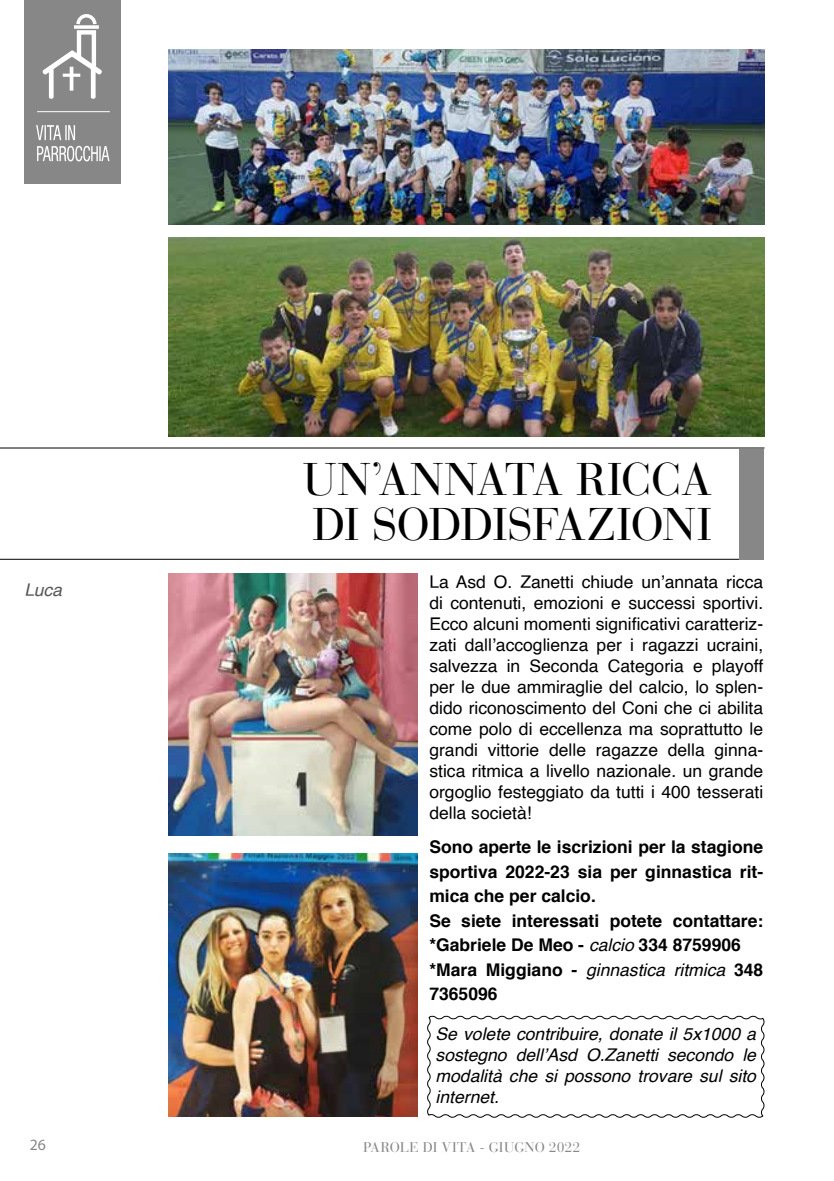
<style>
.page{position:relative;width:834px;height:1181px;background:#fff}
.page>*{position:absolute;margin:0;border:0;box-sizing:border-box;transform-origin:0 0}
.t1{font:45.5px/45.5px "Bauer Bodoni Std";letter-spacing:-.015em;color:#000}
.t2{font:17.5px/21px "Helvetica";color:#000;text-align:justify}
.t3{font:700 17.5px/24.5px "Helvetica";color:#000}
.t4{font:italic 17.5px/21px "Helvetica";color:#000;text-align:justify}
.t5{font:italic 17.5px "Helvetica";color:#575756}
.t6{font:15.75px "Myriad Pro";color:#878787}
.t7{font:14px "Bauer Bodoni Std";letter-spacing:.005em;color:#878787}
.s1{font-weight:400;font-style:italic}
</style>
<div class="page">
<div style="left:24px;top:0;width:97px;height:183px;background:#878787"></div>
<hr style="left:37px;top:111px;width:73px;height:1px;background:#fff">
<svg style="left:37px;top:146px;width:72px;height:15px"></svg>
<svg style="left:36px;top:125px;width:39px;height:15px"></svg>
<svg style="left:42px;top:14px;width:60px;height:85px"></svg>
<svg style="left:74px;top:25px;width:25px;height:4px"></svg>
<hr style="left:0;top:447px;width:764px;height:1px;background:#000">
<hr style="left:0;top:559px;width:763px;height:1px;background:#000">
<div style="left:738px;top:449px;width:25px;height:111px;background:#878787"></div>
<img style="left:168px;top:49px;width:596px;height:175px">
<img style="left:168px;top:237px;width:596px;height:200px">
<img style="left:168px;top:573px;width:249px;height:262px">
<svg style="left:427px;top:1015px;width:338px;height:103px"></svg>
<img style="left:168px;top:854px;width:249px;height:262px">
<p class="t5" style="left:25px;top:576px;width:39px">Luca</p>
<h1 class="t1" style="left:303px;top:457px;width:410px">UN’ANNATA RICCA<br>DI SODDISFAZIONI</h1>
<p class="t2" style="left:429px;top:571px;width:335px">La Asd O. Zanetti chiude un’annata ricca di contenuti, emozioni e successi sportivi.<br>Ecco alcuni momenti significativi caratteriz&shy;zati dall’accoglienza per i ragazzi ucraini, salvezza in Seconda Categoria e playoff per le due ammiraglie del calcio, lo splen&shy;dido riconoscimento del Coni che ci abilita come polo di eccellenza ma soprattutto le grandi vittorie delle ragazze della ginna&shy;stica ritmica a livello nazionale. un grande orgoglio festeggiato da tutti i 400 tesserati della società!</p>
<p class="t3" style="left:429px;top:834px;width:335px">Sono aperte le iscrizioni per la stagione sportiva 2022-23 sia per ginnastica rit&shy;mica che per calcio.<br>Se siete interessati potete contattare: *Gabriele De Meo - <span class="s1">calcio</span> 334 8759906 *Mara Miggiano - <span class="s1">ginnastica ritmica</span> 348<br>7365096</p>
<p class="t4" style="left:435px;top:1023px;width:322px">Se volete contribuire, donate il 5x1000 a sostegno dell’Asd O.Zanetti secondo le modalità che si possono trovare sul sito internet.</p>
<p class="t6" style="left:30px;top:1135px;width:18px">26</p>
<p class="t7" style="left:363px;top:1138px;width:219px">PAROLE DI VITA - GIUGNO 2022</p>
</div>
